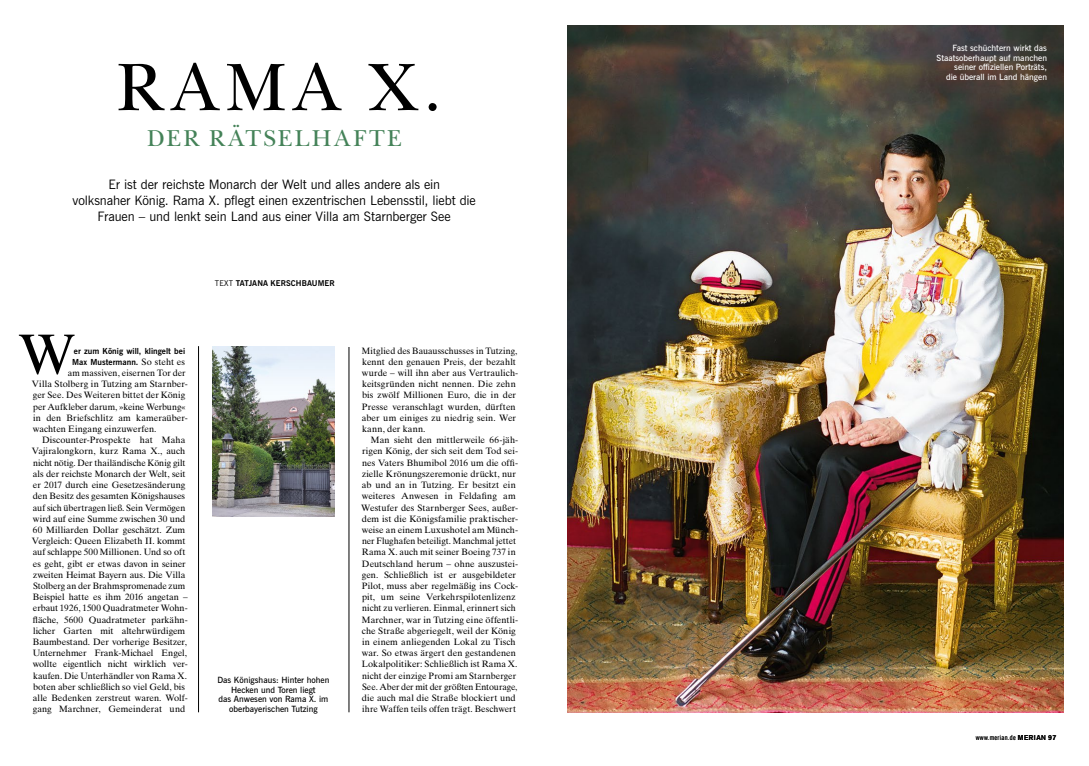
<style>
.page{position:relative;width:1089px;height:766px;background:#fff}
.page>*{position:absolute;margin:0;border:0;box-sizing:border-box;transform-origin:0 0}
.t1{font:70px "New Baskerville";color:#000}
.t2{font:57.1px "Times Ten";color:#000}
.t3{font:24px "New Baskerville";letter-spacing:.09em;color:#448258}
.t4{font:13px/16px "News Gothic BT";letter-spacing:-.005em;color:#000;text-align:center}
.t5{font:9.2px/11.2px "Times Ten";color:#000}
.t6{font:600 8.6px/9.8px "News Gothic BT";color:#fff;text-align:right}
.t7{font:600 8.6px/9.8px "News Gothic BT";color:#000;text-align:center}
.t8{font:700 8.3px/11.2px "News Gothic BT";letter-spacing:.005em;color:#000}
.t9{font:700 8px "News Gothic BT";letter-spacing:.005em;color:#000}
.t10{font:condensed 7px "News Gothic BT";letter-spacing:.05em;color:#000}
.s1{font-family:"Times Ten";font-weight:400;font-size:9.2px}
.s2{font-weight:400}
.s3{font-family:"Akzidenz Grotesk";font-weight:700;font-stretch:normal}
</style>
<div class="page">
<img style="left:567px;top:25px;width:496px;height:686px">
<img style="left:212px;top:346px;width:122px;height:170px">
<hr style="left:198px;top:346px;width:1px;height:366px;background:#000">
<hr style="left:349px;top:347px;width:1px;height:365px;background:#000">
<h1 class="t1" style="left:117px;top:47px;width:326px">RAMA X.</h1>
<h3 class="t3" style="left:147px;top:124px;width:256px">DER RÄTSELHAFTE</h3>
<h3 class="t4" style="left:73px;top:176px;width:405px">Er ist der reichste Monarch der Welt und alles andere als ein<br>volksnaher König. Rama X. pflegt einen exzentrischen Lebensstil, liebt die<br>Frauen – und lenkt sein Land aus einer Villa am Starnberger See</h3>
<h2 class="t2" style="left:18px;top:320px;width:59px">W</h2>
<p class="t8" style="left:72px;top:345px;width:114px">er zum König will, klingelt bei<br>Max Mustermann. <span class="s1">So steht es</span></p>
<p class="t5" style="left:32px;top:367px;width:157px;text-indent:36px">am massiven, eisernen Tor der Villa Stolberg in Tutzing am Starnber&shy;ger See. Des Weiteren bittet der König per Aufkleber darum, »keine Werbung« in den Briefschlitz am kameraüber&shy;wachten Eingang einzuwerfen.</p>
<p class="t5" style="left:32px;top:434px;width:157px;text-indent:10px">Discounter-Prospekte hat Maha Vajiralongkorn, kurz Rama X., auch nicht nötig. Der thailändische König gilt als der reichste Monarch der Welt, seit er 2017 durch eine Gesetzesänderung den Besitz des gesamten Königshauses auf sich übertragen ließ. Sein Vermögen wird auf eine Summe zwischen 30 und 60 Milliarden Dollar geschätzt. Zum Vergleich: Queen Elizabeth II. kommt auf schlappe 500 Millionen. Und so oft es geht, gibt er etwas davon in seiner zweiten Heimat Bayern aus. Die Villa Stolberg an der Brahmspromenade zum Beispiel hatte es ihm 2016 angetan – erbaut 1926, 1500 Quadratmeter Wohn&shy;fläche, 5600 Quadratmeter parkähn&shy;licher Garten mit altehrwürdigem Baumbestand. Der vorherige Besitzer, Unternehmer Frank-Michael Engel, wollte eigentlich nicht wirklich ver&shy;kaufen. Die Unterhändler von Rama X. boten aber schließlich so viel Geld, bis alle Bedenken zerstreut waren. Wolf&shy;gang Marchner, Gemeinderat und</p>
<p class="t9" style="left:215px;top:278px;width:121px"><span class="s2">TEXT</span> TATJANA KERSCHBAUMER</p>
<p class="t7" style="left:217px;top:674px;width:114px">Das Königshaus: Hinter hohen<br>Hecken und Toren liegt<br>das Anwesen von Rama X. im oberbayerischen Tutzing</p>
<p class="t5" style="left:362px;top:345px;width:158px">Mitglied des Bauausschusses in Tutzing, kennt den genauen Preis, der bezahlt wurde – will ihn aber aus Vertraulich&shy;keitsgründen nicht nennen. Die zehn bis zwölf Millionen Euro, die in der Presse veranschlagt wurden, dürften aber um einiges zu niedrig sein. Wer kann, der kann.</p>
<p class="t5" style="left:361px;top:434px;width:158px;text-indent:10px">Man sieht den mittlerweile 66-jäh&shy;rigen König, der sich seit dem Tod sei&shy;nes Vaters Bhumibol 2016 um die offi&shy;zielle Krönungszeremonie drückt, nur ab und an in Tutzing. Er besitzt ein weiteres Anwesen in Feldafing am Westufer des Starnberger Sees, außer&shy;dem ist die Königsfamilie praktischer&shy;weise an einem Luxushotel am Münch&shy;ner Flughafen beteiligt. Manchmal jettet Rama X. auch mit seiner Boeing 737 in Deutschland herum – ohne auszustei&shy;gen. Schließlich ist er ausgebildeter Pilot, muss aber regelmäßig ins Cock&shy;pit, um seine Verkehrspilotenlizenz nicht zu verlieren. Einmal, erinnert sich Marchner, war in Tutzing eine öffentli&shy;che Straße abgeriegelt, weil der König in einem anliegenden Lokal zu Tisch war. So etwas ärgert den gestandenen Lokalpolitiker: Schließlich ist Rama X. nicht der einzige Promi am Starnberger See. Aber der mit der größten Entourage, die auch mal die Straße blockiert und ihre Waffen teils offen trägt. Beschwert</p>
<p class="t6" style="left:936px;top:43px;width:112px">Fast schüchtern wirkt das<br>Staatsoberhaupt auf manchen seiner offiziellen Porträts,<br>die überall im Land hängen</p>
<p class="t10" style="left:975px;top:733px;width:82px">www.merian.de <span class="s3">MERIAN 97</span></p>
</div>
